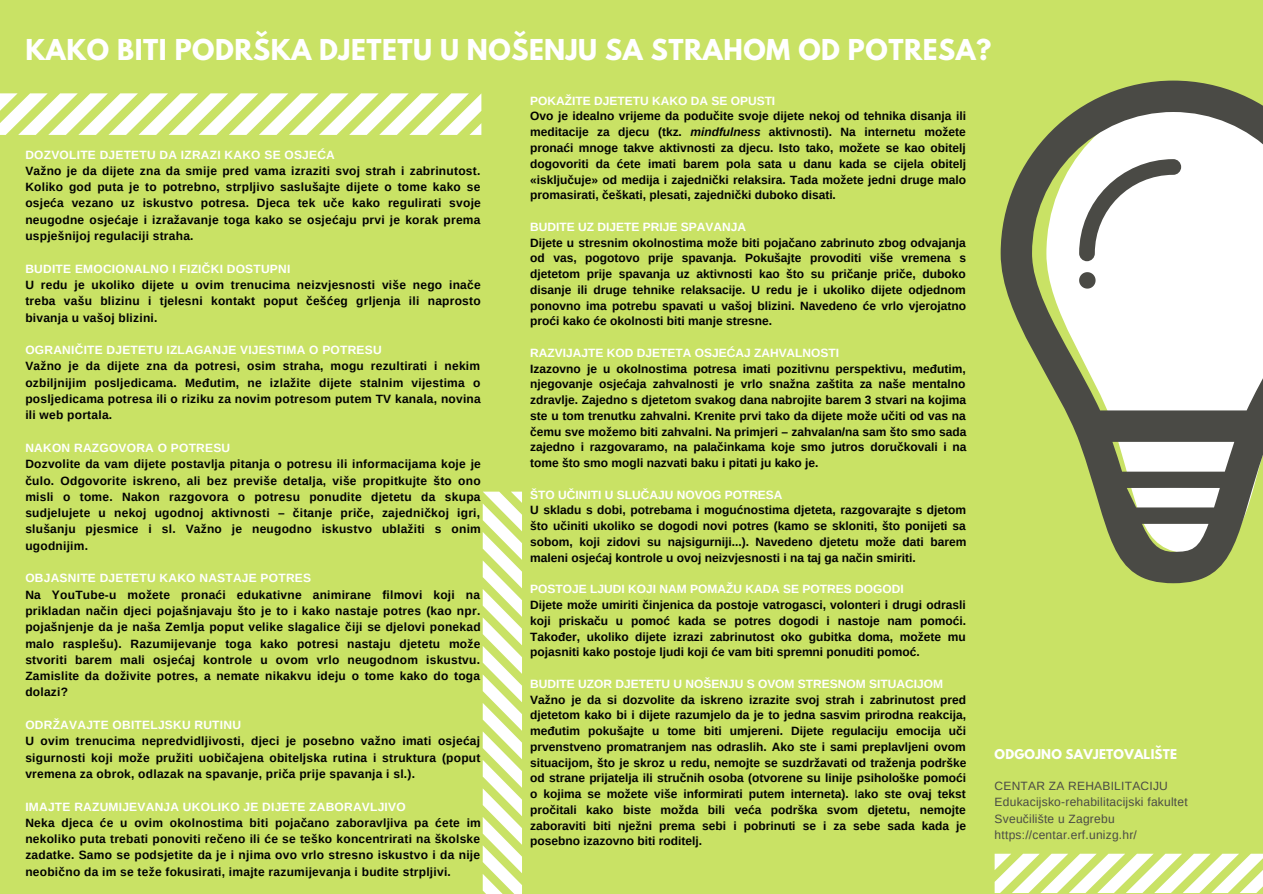
<style>
.page{position:relative;width:1263px;height:894px;background:#fff}
.page>*{position:absolute;margin:0;border:0;box-sizing:border-box;transform-origin:0 0}
.t1{font:700 25.5px "League Spartan";letter-spacing:.02em;color:#fff}
.t2{font:700 12px/15.8px "Arimo";letter-spacing:.02em;color:#000;text-align:justify}
.t3{font:700 12px "Arimo";letter-spacing:.02em;color:#fff}
.t4{font:700 12px "Arimo";color:#fff}
.t5{font:12px/16.4px "Arimo";letter-spacing:.02em;color:#4a4a45}
.t6{font:700 12px "League Spartan";letter-spacing:.02em;color:#fff}
.s1{font-style:italic}
.s2{font-weight:400}
</style>
<div class="page">
<div style="left:0;top:0;width:1263px;height:893px;background:#c9e265"></div>
<svg style="left:0;top:93px;width:481px;height:42px"></svg>
<svg style="left:483px;top:491px;width:39px;height:402px"></svg>
<svg style="left:1001px;top:81px;width:262px;height:502px"></svg>
<svg style="left:1079px;top:159px;width:102px;height:102px;background:#d6d6d5"></svg>
<svg style="left:1079px;top:272px;width:16px;height:16px"></svg>
<svg style="left:995px;top:853px;width:268px;height:39px"></svg>
<h1 class="t1" style="left:25px;top:37px;width:967px">KAKO BITI PODRŠKA DJETETU U NOŠENJU SA STRAHOM OD POTRESA?</h1>
<p class="t3" style="left:25px;top:148px;width:311px">DOZVOLITE DJETETU DA IZRAZI KAKO SE OSJEĆA</p>
<p class="t2" style="left:25px;top:162px;width:457px;line-height:16.4px">Važno je da dijete zna da smije pred vama izraziti svoj strah i zabrinutost.<br>Koliko god puta je to potrebno, strpljivo saslušajte dijete o tome kako se osjeća vezano uz iskustvo potresa. Djeca tek uče kako regulirati svoje neugodne osjećaje i izražavanje toga kako se osjećaju prvi je korak prema uspješnijoj regulaciji straha.</p>
<p class="t3" style="left:25px;top:262px;width:267px">BUDITE EMOCIONALNO I FIZIČKI DOSTUPNI</p>
<p class="t2" style="left:25px;top:276px;width:457px;line-height:16.4px">U redu je ukoliko dijete u ovim trenucima neizvjesnosti više nego inače treba vašu blizinu i tjelesni kontakt poput češćeg grljenja ili naprosto bivanja u vašoj blizini.</p>
<p class="t3" style="left:25px;top:343px;width:358px">OGRANIČITE DJETETU IZLAGANJE VIJESTIMA O POTRESU</p>
<p class="t2" style="left:25px;top:358px;width:457px;line-height:16.4px">Važno je da dijete zna da potresi, osim straha, mogu rezultirati i nekim ozbiljnijim posljedicama. Međutim, ne izlažite dijete stalnim vijestima o posljedicama potresa ili o riziku za novim potresom putem TV kanala, novina ili web portala.</p>
<p class="t3" style="left:25px;top:441px;width:206px">NAKON RAZGOVORA O POTRESU</p>
<p class="t2" style="left:25px;top:456px;width:457px;line-height:16.4px">Dozvolite da vam dijete postavlja pitanja o potresu ili informacijama koje je čulo. Odgovorite iskreno, ali bez previše detalja, više propitkujte što ono misli o tome. Nakon razgovora o potresu ponudite djetetu da skupa sudjelujete u nekoj ugodnoj aktivnosti – čitanje priče, zajedničkoj igri, slušanju pjesmice i sl. Važno je neugodno iskustvo ublažiti s onim ugodnijim.</p>
<p class="t3" style="left:25px;top:571px;width:287px">OBJASNITE DJETETU KAKO NASTAJE POTRES</p>
<p class="t2" style="left:25px;top:586px;width:457px;line-height:16.4px">Na YouTube-u možete pronaći edukativne animirane filmovi koji na prikladan način djeci pojašnjavaju što je to i kako nastaje potres (kao npr. pojašnjenje da je naša Zemlja poput velike slagalice čiji se djelovi ponekad malo rasplešu). Razumijevanje toga kako potresi nastaju djetetu može stvoriti barem mali osjećaj kontrole u ovom vrlo neugodnom iskustvu.<br>Zamislite da doživite potres, a nemate nikakvu ideju o tome kako do toga dolazi?</p>
<p class="t3" style="left:25px;top:718px;width:217px">ODRŽAVAJTE OBITELJSKU RUTINU</p>
<p class="t2" style="left:25px;top:732px;width:457px;line-height:16.4px">U ovim trenucima nepredvidljivosti, djeci je posebno važno imati osjećaj sigurnosti koji može pružiti uobičajena obiteljska rutina i struktura (poput vremena za obrok, odlazak na spavanje, priča prije spavanja i sl.).</p>
<p class="t3" style="left:25px;top:799px;width:382px">IMAJTE RAZUMIJEVANJA UKOLIKO JE DIJETE ZABORAVLJIVO</p>
<p class="t2" style="left:25px;top:814px;width:457px;line-height:16.4px">Neka djeca će u ovim okolnostima biti pojačano zaboravljiva pa ćete im nekoliko puta trebati ponoviti rečeno ili će se teško koncentrirati na školske zadatke. Samo se podsjetite da je i njima ovo vrlo stresno iskustvo i da nije neobično da im se teže fokusirati, imajte razumijevanja i budite strpljivi.</p>
<p class="t4" style="left:530px;top:94px;width:247px">POKAŽITE DJETETU KAKO DA SE OPUSTI</p>
<p class="t2" style="left:530px;top:108px;width:437px">Ovo je idealno vrijeme da podučite svoje dijete nekoj od tehnika disanja ili meditacije za djecu (tkz. <span class="s1">mindfulness</span> aktivnosti). Na internetu možete pronaći mnoge takve aktivnosti za djecu. Isto tako, možete se kao obitelj dogovoriti da ćete imati barem pola sata u danu kada se cijela obitelj «isključuje» od medija i zajednički relaksira. Tada možete jedni druge malo promasirati, češkati, plesati, zajednički duboko disati.</p>
<p class="t4" style="left:530px;top:220px;width:217px">BUDITE UZ DIJETE PRIJE SPAVANJA</p>
<p class="t2" style="left:530px;top:234px;width:437px">Dijete u stresnim okolnostima može biti pojačano zabrinuto zbog odvajanja od vas, pogotovo prije spavanja. Pokušajte provoditi više vremena s djetetom prije spavanja uz aktivnosti kao što su pričanje priče, duboko disanje ili druge tehnike relaksacije. U redu je i ukoliko dijete odjednom ponovno ima potrebu spavati u vašoj blizini. Navedeno će vrlo vjerojatno proći kako će okolnosti biti manje stresne.</p>
<p class="t4" style="left:530px;top:346px;width:310px">RAZVIJAJTE KOD DJETETA OSJEĆAJ ZAHVALNOSTI</p>
<p class="t2" style="left:530px;top:360px;width:438px">Izazovno je u okolnostima potresa imati pozitivnu perspektivu, međutim, njegovanje osjećaja zahvalnosti je vrlo snažna zaštita za naše mentalno zdravlje. Zajedno s djetetom svakog dana nabrojite barem 3 stvari na kojima ste u tom trenutku zahvalni. Krenite prvi tako da dijete može učiti od vas na čemu sve možemo biti zahvalni. Na primjeri – zahvalan/na sam što smo sada zajedno i razgovaramo, na palačinkama koje smo jutros doručkovali i na tome što smo mogli nazvati baku i pitati ju kako je.</p>
<p class="t4" style="left:530px;top:487px;width:254px">ŠTO UČINITI U SLUČAJU NOVOG POTRESA</p>
<p class="t2" style="left:530px;top:502px;width:438px">U skladu s dobi, potrebama i mogućnostima djeteta, razgovarajte s djetom što učiniti ukoliko se dogodi novi potres (kamo se skloniti, što ponijeti sa sobom, koji zidovi su najsigurniji...). Navedeno djetetu može dati barem maleni osjećaj kontrole u ovoj neizvjesnosti i na taj ga način smiriti.</p>
<p class="t4" style="left:530px;top:582px;width:375px">POSTOJE LJUDI KOJI NAM POMAŽU KADA SE POTRES DOGODI</p>
<p class="t2" style="left:530px;top:596px;width:437px">Dijete može umiriti činjenica da postoje vatrogasci, volonteri i drugi odrasli koji priskaču u pomoć kada se potres dogodi i nastoje nam pomoći.<br>Također, ukoliko dijete izrazi zabrinutost oko gubitka doma, možete mu pojasniti kako postoje ljudi koji će vam biti spremni ponuditi pomoć.</p>
<p class="t4" style="left:530px;top:676px;width:414px">BUDITE UZOR DJETETU U NOŠENJU S OVOM STRESNOM SITUACIJOM</p>
<p class="t2" style="left:530px;top:691px;width:438px">Važno je da si dozvolite da iskreno izrazite svoj strah i zabrinutost pred djetetom kako bi i dijete razumjelo da je to jedna sasvim prirodna reakcija, međutim pokušajte u tome biti umjereni. Dijete regulaciju emocija uči prvenstveno promatranjem nas odraslih. Ako ste i sami preplavljeni ovom situacijom, što je skroz u redu, nemojte se suzdržavati od traženja podrške od strane prijatelja ili stručnih osoba (otvorene su linije psihološke pomoći o kojima se možete više informirati putem interneta). <span class="s2">I</span>ako ste ovaj tekst pročitali kako biste možda bili veća podrška svom djetetu, nemojte zaboraviti biti nježni prema sebi i pobrinuti se i za sebe sada kada je posebno izazovno biti roditelj.</p>
<p class="t6" style="left:995px;top:747px;width:184px">ODGOJNO SAVJETOVALIŠTE</p>
<p class="t5" style="left:995px;top:777px;width:195px">CENTAR ZA REHABILITACIJU<br>Edukacijsko-rehabilitacijski fakultet<br>Sveučilište u Zagrebu https://centar.erf.unizg.hr/</p>
</div>
